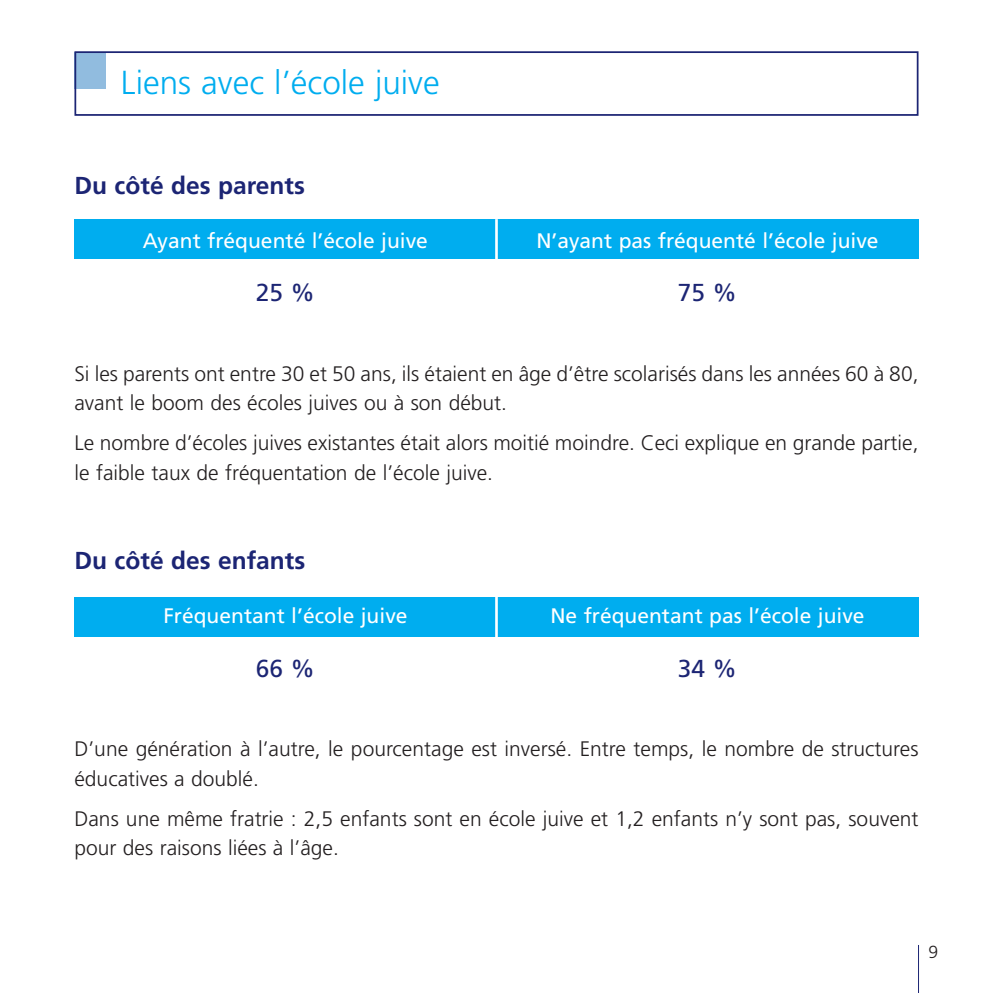
<style>
.page{position:relative;width:993px;height:993px;background:#fff}
.page>*{position:absolute;margin:0;border:0;box-sizing:border-box;transform-origin:0 0}
.t1{font:300 33.25px "Frutiger";color:#00adef}
.t2{font:700 24.5px "Frutiger";color:#1c2574}
.t3{font:24.5px "Frutiger";color:#1c2574}
.t4{font:300 21px/29.8px "Frutiger";color:#231f20}
.t5{font:21px "Frutiger";color:#fff}
.t6{font:300 17.5px "Frutiger";color:#231f20}
</style>
<div class="page">
<hr style="left:917px;top:944px;width:1px;height:48px;background:#1c2574">
<div style="left:74px;top:597px;width:844px;height:40px;background:#00adef"></div>
<div style="left:74px;top:219px;width:844px;height:40px;background:#00adef"></div>
<div style="left:74px;top:52px;width:32px;height:37px;background:#91bcdf"></div>
<div style="left:74px;top:51px;width:844px;height:65px;border:2px solid #1c2574"></div>
<hr style="left:495px;top:219px;width:2px;height:50px;background:#fff">
<hr style="left:495px;top:587px;width:2px;height:50px;background:#fff">
<h1 class="t1" style="left:121px;top:69px;width:320px">Liens avec l’école juive</h1>
<p class="t2" style="left:74px;top:175px;width:232px">Du côté des parents</p>
<p class="t5" style="left:143px;top:232px;width:286px">Ayant fréquenté l’école juive</p>
<p class="t5" style="left:536px;top:232px;width:343px">N’ayant pas fréquenté l’école juive</p>
<p class="t3" style="left:256px;top:283px;width:61px">25 %</p>
<p class="t3" style="left:677px;top:283px;width:61px">75 %</p>
<p class="t4" style="left:74px;top:360px;width:845px">Si les parents ont entre 30 et 50 ans, ils étaient en âge d’être scolarisés dans les années 60 à 80, avant le boom des écoles juives ou à son début.</p>
<p class="t4" style="left:74px;top:429px;width:845px">Le nombre d’écoles juives existantes était alors moitié moindre. Ceci explique en grande partie, le faible taux de fréquentation de l’école juive.</p>
<p class="t2" style="left:74px;top:550px;width:232px">Du côté des enfants</p>
<p class="t5" style="left:163px;top:607px;width:245px">Fréquentant l’école juive</p>
<p class="t5" style="left:550px;top:607px;width:315px">Ne fréquentant pas l’école juive</p>
<p class="t3" style="left:256px;top:658px;width:61px">66 %</p>
<p class="t3" style="left:677px;top:658px;width:61px">34 %</p>
<p class="t4" style="left:74px;top:735px;width:845px">D’une génération à l’autre, le pourcentage est inversé. Entre temps, le nombre de structures éducatives a doublé.</p>
<p class="t4" style="left:74px;top:804px;width:845px">Dans une même fratrie : 2,5 enfants sont en école juive et 1,2 enfants n’y sont pas, souvent pour des raisons liées à l’âge.</p>
<p class="t6" style="left:928px;top:944px;width:11px">9</p>
</div>
